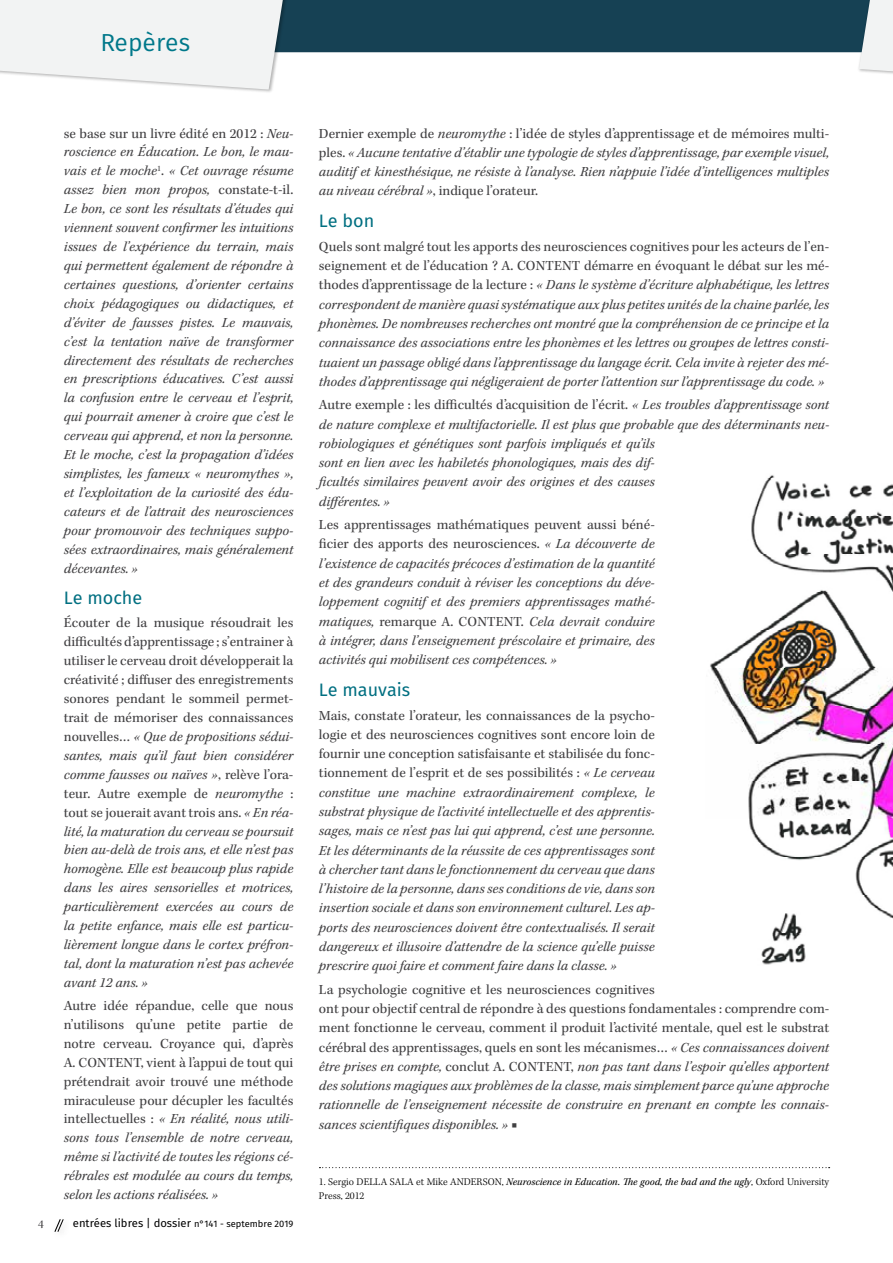
<style>
.page{position:relative;width:893px;height:1263px;background:#fff}
.page>*{position:absolute;margin:0;border:0;box-sizing:border-box;transform-origin:0 0}
.t1{font:24.6px "Fira Sans";color:#00788a}
.t2{font:18px "Fira Sans";color:#006f81}
.t3{font:italic 14.25px/18.9px "Kepler Std";color:#414042;text-align:justify}
.t4{font:14.25px/18.9px "Kepler Std";color:#414042;text-align:justify}
.t5{font:12px "Kepler Std";color:#414042}
.t6{font:11.25px "Fira Sans";color:#000}
.t7{font:300 10.5px/14px "Kepler Std";color:#000}
.s1{font-style:normal}
.s2{font-style:italic}
.s3{font-size:9.3px}
.s4{font-weight:400;font-style:italic}
</style>
<div class="page">
<div style="left:0;top:0;width:893px;height:52px;background:#164154"></div>
<div style="left:0;top:0;width:294px;height:93px;background:#000;opacity:.3"></div>
<svg style="left:0;top:0;width:283px;height:90px"></svg>
<svg style="left:54px;top:1219px;width:10px;height:13px"></svg>
<img style="left:710px;top:475px;width:183px;height:490px">
<svg style="left:319px;top:1167px;width:511px;height:1px"></svg>
<div style="left:857px;top:0;width:36px;height:95px;background:#000;opacity:.3"></div>
<svg style="left:859px;top:0;width:34px;height:71px"></svg>
<h1 class="t1" style="left:100px;top:25px;width:91px">repères</h1>
<p class="t3" style="left:64px;top:124px;width:231px"><span class="s1">se base sur un livre édité en 2012 :</span> Neu&shy;roscience en Éducation. Le bon, le mau&shy;vais et le moche<sup>1</sup><span class="s1">.</span> « Cet ouvrage résume assez bien mon propos, <span class="s1">constate-t-il.<br></span>Le bon, ce sont les résultats d’études qui viennent souvent confirmer les intuitions issues de l’expérience du terrain, mais qui permettent également de répondre à certaines questions, d’orienter certains choix pédagogiques ou didactiques, et d’éviter de fausses pistes. Le mauvais, c’est la tentation naïve de transformer directement des résultats de recherches en prescriptions éducatives. C’est aussi la confusion entre le cerveau et l’esprit, qui pourrait amener à croire que c’est le cerveau qui apprend, et non la personne.<br>Et le moche, c’est la propagation d’idées simplistes, les fameux « neuromythes », et l’exploitation de la curiosité des édu&shy;cateurs et de l’attrait des neurosciences pour promouvoir des techniques suppo&shy;sées extraordinaires, mais généralement décevantes. »</p>
<p class="t2" style="left:64px;top:585px;width:80px">Le moche</p>
<p class="t3" style="left:64px;top:614px;width:231px"><span class="s1">Écouter de la musique résoudrait les difficultés d’apprentissage ; s’entrainer à utiliser le cerveau droit développerait la créativité ; diffuser des enregistrements sonores pendant le sommeil permet&shy;trait de mémoriser des connaissances nouvelles…</span> « Que de propositions sédui&shy;santes, mais qu’il faut bien considérer comme fausses ou naïves »<span class="s1">, relève l’ora&shy;teur. Autre exemple de</span> neuromythe <span class="s1">: tout se jouerait avant trois ans.</span> « En réa&shy;lité, la maturation du cerveau se poursuit bien au-delà de trois ans, et elle n’est pas homogène. Elle est beaucoup plus rapide dans les aires sensorielles et motrices, particulièrement exercées au cours de la petite enfance, mais elle est particu&shy;lièrement longue dans le cortex préfron&shy;tal, dont la maturation n’est pas achevée avant 12 ans. »</p>
<p class="t4" style="left:64px;top:997px;width:231px">Autre idée répandue, celle que nous n’utilisons qu’une petite partie de notre cerveau. Croyance qui, d’après A. CONTENT, vient à l’appui de tout qui prétendrait avoir trouvé une méthode miraculeuse pour décupler les facultés intellectuelles : <span class="s2">« En réalité, nous utili&shy;sons tous l’ensemble de notre cerveau, même si l’activité de toutes les régions cé&shy;rébrales est modulée au cours du temps, selon les actions réalisées. »</span></p>
<p class="t5" style="left:38px;top:1217px;width:7px">4</p>
<p class="t6" style="left:73px;top:1216px;width:222px">entrées libres | dossier <span class="s3">n°141 - septembre 2019</span></p>
<p class="t3" style="left:319px;top:124px;width:512px"><span class="s1">Dernier exemple de</span> neuromythe <span class="s1">: l’idée de styles d’apprentissage et de mémoires multi&shy;ples.</span> « Aucune tentative d’établir une typologie de styles d’apprentissage, par exemple visuel, auditif et kinesthésique, ne résiste à l’analyse. Rien n’appuie l’idée d’intelligences multiples au niveau cérébral »<span class="s1">, indique l’orateur.</span></p>
<p class="t2" style="left:319px;top:208px;width:57px">Le bon</p>
<p class="t3" style="left:319px;top:237px;width:512px"><span class="s1">Quels sont malgré tout les apports des neurosciences cognitives pour les acteurs de l’en&shy;seignement et de l’éducation ? A. CONTENT démarre en évoquant le débat sur les mé&shy;thodes d’apprentissage de la lecture :</span> « Dans le système d’écriture alphabétique, les lettres correspondent de manière quasi systématique aux plus petites unités de la chaine parlée, les phonèmes. De nombreuses recherches ont montré que la compréhension de ce principe et la connaissance des associations entre les phonèmes et les lettres ou groupes de lettres consti&shy;tuaient un passage obligé dans l’apprentissage du langage écrit. Cela invite à rejeter des mé&shy;thodes d’apprentissage qui négligeraient de porter l’attention sur l’apprentissage du code. »</p>
<p class="t3" style="left:319px;top:396px;width:512px;text-align:left"><span class="s1">Autre exemple : les difficultés d’acquisition de l’écrit.</span> « Les troubles d’apprentissage sont de nature complexe et multifactorielle. Il est plus que probable que des déterminants neu&shy;robiologiques et génétiques sont parfois impliqués et qu’ils<br>sont en lien avec les habiletés phonologiques, mais des dif-<br>ficultés similaires peuvent avoir des origines et des causes<br>différentes. »</p>
<p class="t3" style="left:319px;top:516px;width:337px"><span class="s1">Les apprentissages mathématiques peuvent aussi béné&shy;ficier des apports des neurosciences.</span> « La découverte de l’existence de capacités précoces d’estimation de la quantité et des grandeurs conduit à réviser les conceptions du déve&shy;loppement cognitif et des premiers apprentissages mathé&shy;matiques, <span class="s1">remarque A. CONTENT.</span> Cela devrait conduire à intégrer, dans l’enseignement préscolaire et primaire, des activités qui mobilisent ces compétences. »</p>
<p class="t2" style="left:319px;top:677px;width:93px">Le mauvais</p>
<p class="t3" style="left:319px;top:706px;width:337px"><span class="s1">Mais, constate l’orateur, les connaissances de la psycho&shy;logie et des neurosciences cognitives sont encore loin de fournir une conception satisfaisante et stabilisée du fonc&shy;tionnement de l’esprit et de ses possibilités :</span> « Le cerveau constitue une machine extraordinairement complexe, le substrat physique de l’activité intellectuelle et des apprentis&shy;sages, mais ce n’est pas lui qui apprend, c’est une personne.<br>Et les déterminants de la réussite de ces apprentissages sont à chercher tant dans le fonctionnement du cerveau que dans l’histoire de la personne, dans ses conditions de vie, dans son insertion sociale et dans son environnement culturel. Les ap&shy;ports des neurosciences doivent être contextualisés. Il serait dangereux et illusoire d’attendre de la science qu’elle puisse prescrire quoi faire et comment faire dans la classe. »</p>
<p class="t4" style="left:319px;top:980px;width:512px;text-align:left">La psychologie cognitive et les neurosciences cognitives<br>ont pour objectif central de répondre à des questions fondamentales : comprendre com&shy;ment fonctionne le cerveau, comment il produit l’activité mentale, quel est le substrat cérébral des apprentissages, quels en sont les mécanismes… <span class="s2">« Ces connaissances doivent être prises en compte,</span> conclut A. CONTENT, <span class="s2">non pas tant dans l’espoir qu’elles apportent des solutions magiques aux problèmes de la classe, mais simplement parce qu’une approche rationnelle de l’enseignement nécessite de construire en prenant en compte les connais&shy;sances scientifiques disponibles. »</span> ■</p>
<p class="t7" style="left:319px;top:1175px;width:512px">1. Sergio DELLA SALA et Mike ANDERSON, <span class="s4">Neuroscience in Education. The good, the bad and the ugly</span>, Oxford University<br>Press, 2012</p>
</div>
